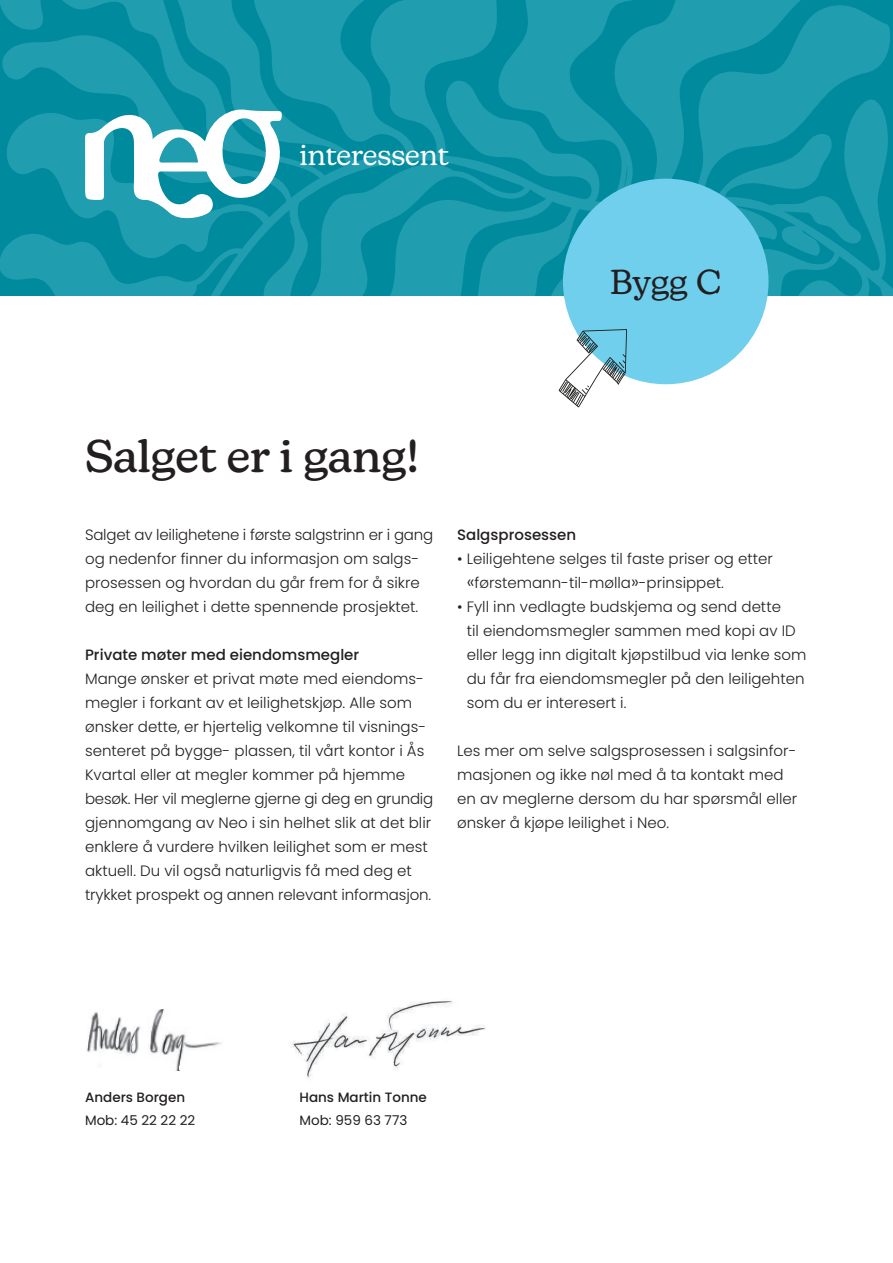
<style>
.page{position:relative;width:893px;height:1263px;background:#fff}
.page>*{position:absolute;margin:0;border:0;box-sizing:border-box;transform-origin:0 0}
.t1{font:500 45px "New Kansas";color:#231f20}
.t2{font:34.2px "New Kansas";color:#231f20}
.t3{font:28.5px "New Kansas";color:#fff}
.t4{font:300 15px/24px "Poppins";color:#231f20}
.t5{font:500 15px "Poppins";color:#231f20}
.t6{font:500 13.5px "Poppins";color:#231f20}
.t7{font:13.5px "Poppins";color:#231f20}
.s1{font-size:18px}
</style>
<div class="page">
<svg style="left:0;top:1px;width:893px;height:294px;fill:#219db0"></svg>
<svg style="left:85px;top:109px;width:197px;height:112px"></svg>
<div style="left:563px;top:179px;width:205px;height:205px;background:#70cfec;border-radius:50%"></div>
<svg style="left:559px;top:329px;width:68px;height:78px"></svg>
<img style="left:87px;top:1009px;width:135px;height:61px">
<img style="left:290px;top:1001px;width:196px;height:78px">
<p class="t3" style="left:300px;top:138px;width:151px">interessent</p>
<p class="t2" style="left:610px;top:262px;width:113px">Bygg C</p>
<p class="t1" style="left:85px;top:430px;width:336px">Salget er i gang!</p>
<p class="t4" style="left:85px;top:523px;width:350px">Salget av leilighetene i første salgstrinn er i gang og nedenfor finner du informasjon om salgs&shy;prosessen og hvordan du går frem for å sikre deg en leilighet i dette spennende prosjektet.</p>
<p class="t5" style="left:85px;top:646px;width:276px">Private møter med eiendomsmegler</p>
<p class="t4" style="left:85px;top:667px;width:350px">Mange ønsker et privat møte med eiendoms&shy;megler i forkant av et leilighetskjøp. Alle som ønsker dette, er hjertelig velkomne til visnings&shy;senteret på bygge- plassen, til vårt kontor i Ås Kvartal eller at megler kommer på hjemme besøk. Her vil meglerne gjerne gi deg en grundig gjennomgang av Neo i sin helhet slik at det blir enklere å vurdere hvilken leilighet som er mest aktuell. Du vil også naturligvis få med deg et trykket prospekt og annen relevant informasjon.</p>
<p class="t5" style="left:457px;top:526px;width:121px">Salgsprosessen</p>
<p class="t4" style="left:467px;top:547px;width:308px;text-indent:-10px">• Leiligehtene selges til faste priser og etter <span class="s1">«</span>førstemann-til-mølla<span class="s1">»</span>-prinsippet.</p>
<p class="t4" style="left:467px;top:595px;width:341px;text-indent:-10px">• Fyll inn vedlagte budskjema og send dette<br>til eiendomsmegler sammen med kopi av ID eller legg inn digitalt kjøpstilbud via lenke som du får fra eiendomsmegler på den leiligehten som du er interesert i.</p>
<p class="t4" style="left:457px;top:739px;width:342px">Les mer om selve salgsprosessen i salgsinfor&shy;masjonen og ikke nøl med å ta kontakt med en av meglerne dersom du har spørsmål eller ønsker å kjøpe leilighet i Neo.</p>
<p class="t6" style="left:85px;top:1089px;width:102px">Anders Borgen</p>
<p class="t7" style="left:85px;top:1112px;width:112px">Mob: 45 22 22 22</p>
<p class="t6" style="left:300px;top:1089px;width:129px">Hans Martin Tonne</p>
<p class="t7" style="left:300px;top:1112px;width:109px">Mob: 959 63 773</p>
</div>
